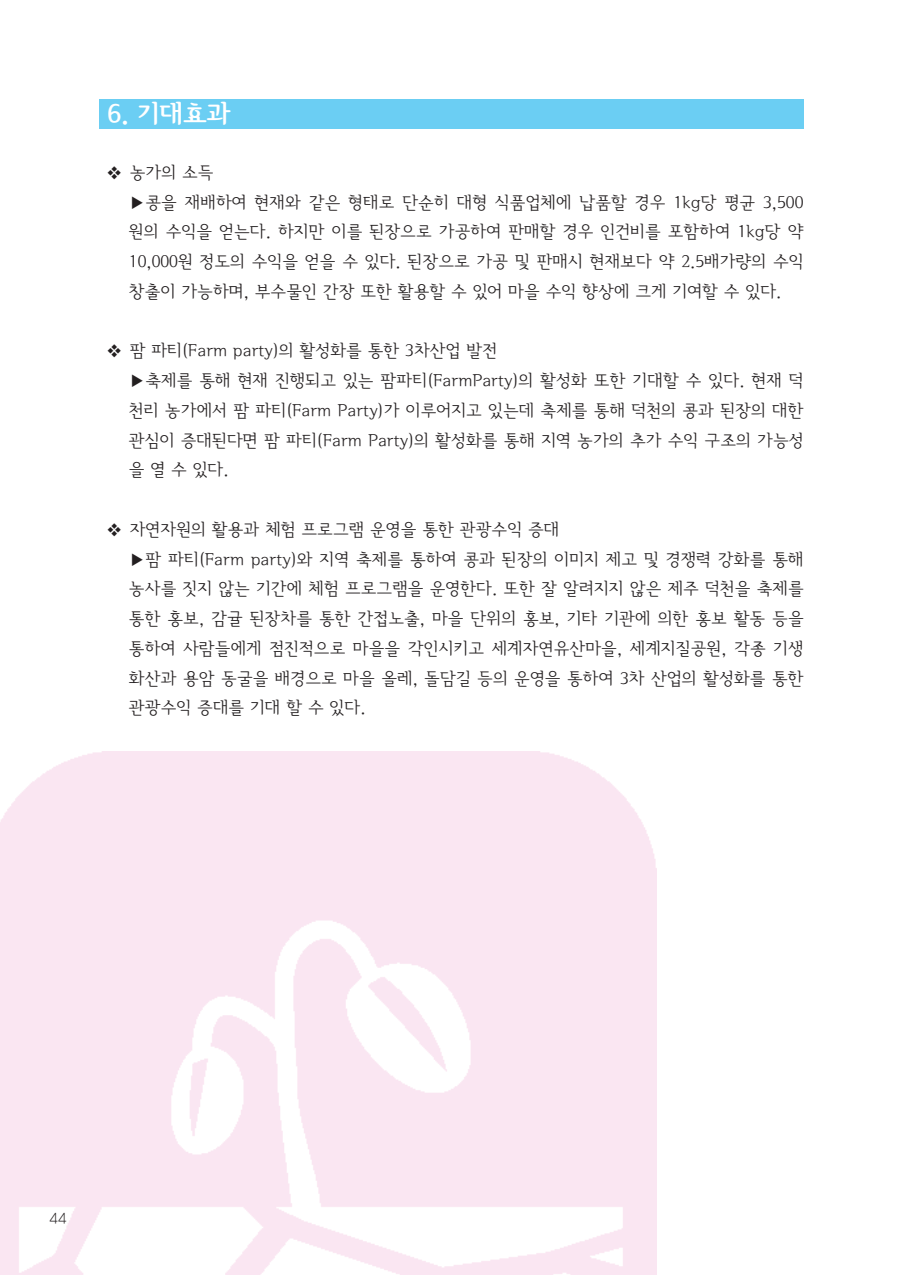
<style>
.page{position:relative;width:903px;height:1275px;background:#fff}
.page>*{position:absolute;margin:0;border:0;box-sizing:border-box;transform-origin:0 0}
.t1{font:26.25px "Seoul Hangang EB";color:#fff}
.t2{font:17.5px/29.8px "Seoul Hangang L";color:#231f20;text-align:justify}
.t3{font:14px "Korean DREAM1 R";color:#231f20}
.s1{font-family:"Korean DREAM1 R"}
</style>
<div class="page">
<div style="left:99px;top:99px;width:705px;height:30px;background:#6bcef3"></div>
<p class="t1" style="left:108px;top:98px;width:124px">6. 기대효과</p>
<p class="t2" style="left:106px;top:157px;width:109px"><span class="s1">❖</span> 농가의 소득</p>
<p class="t2" style="left:129px;top:187px;width:676px"><span class="s1">▶︎</span>콩을 재배하여 현재와 같은 형태로 단순히 대형 식품업체에 납품할 경우 1kg당 평균 3,500 원의 수익을 얻는다. 하지만 이를 된장으로 가공하여 판매할 경우 인건비를 포함하여 1kg당 약 10,000원 정도의 수익을 얻을 수 있다. 된장으로 가공 및 판매시 현재보다 약 2.5배가량의 수익 창출이 가능하며, 부수물인 간장 또한 활용할 수 있어 마을 수익 향상에 크게 기여할 수 있다.</p>
<p class="t2" style="left:106px;top:336px;width:393px"><span class="s1">❖</span> 팜 파티(Farm party)의 활성화를 통한 3차산업 발전</p>
<p class="t2" style="left:129px;top:366px;width:676px"><span class="s1">▶︎</span>축제를 통해 현재 진행되고 있는 팜파티(FarmParty)의 활성화 또한 기대할 수 있다. 현재 덕 천리 농가에서 팜 파티(Farm Party)가 이루어지고 있는데 축제를 통해 덕천의 콩과 된장의 대한 관심이 증대된다면 팜 파티(Farm Party)의 활성화를 통해 지역 농가의 추가 수익 구조의 가능성 을 열 수 있다.</p>
<p class="t2" style="left:106px;top:514px;width:455px"><span class="s1">❖</span> 자연자원의 활용과 체험 프로그램 운영을 통한 관광수익 증대</p>
<p class="t2" style="left:129px;top:544px;width:676px"><span class="s1">▶︎</span>팜 파티(Farm party)와 지역 축제를 통하여 콩과 된장의 이미지 제고 및 경쟁력 강화를 통해 농사를 짓지 않는 기간에 체험 프로그램을 운영한다. 또한 잘 알려지지 않은 제주 덕천을 축제를 통한 홍보, 감귤 된장차를 통한 간접노출, 마을 단위의 홍보, 기타 기관에 의한 홍보 활동 등을 통하여 사람들에게 점진적으로 마을을 각인시키고 세계자연유산마을, 세계지질공원, 각종 기생 화산과 용암 동굴을 배경으로 마을 올레, 돌담길 등의 운영을 통하여 3차 산업의 활성화를 통한 관광수익 증대를 기대 할 수 있다.</p>
<p class="t3" style="left:50px;top:1211px;width:19px">44</p>
</div>
